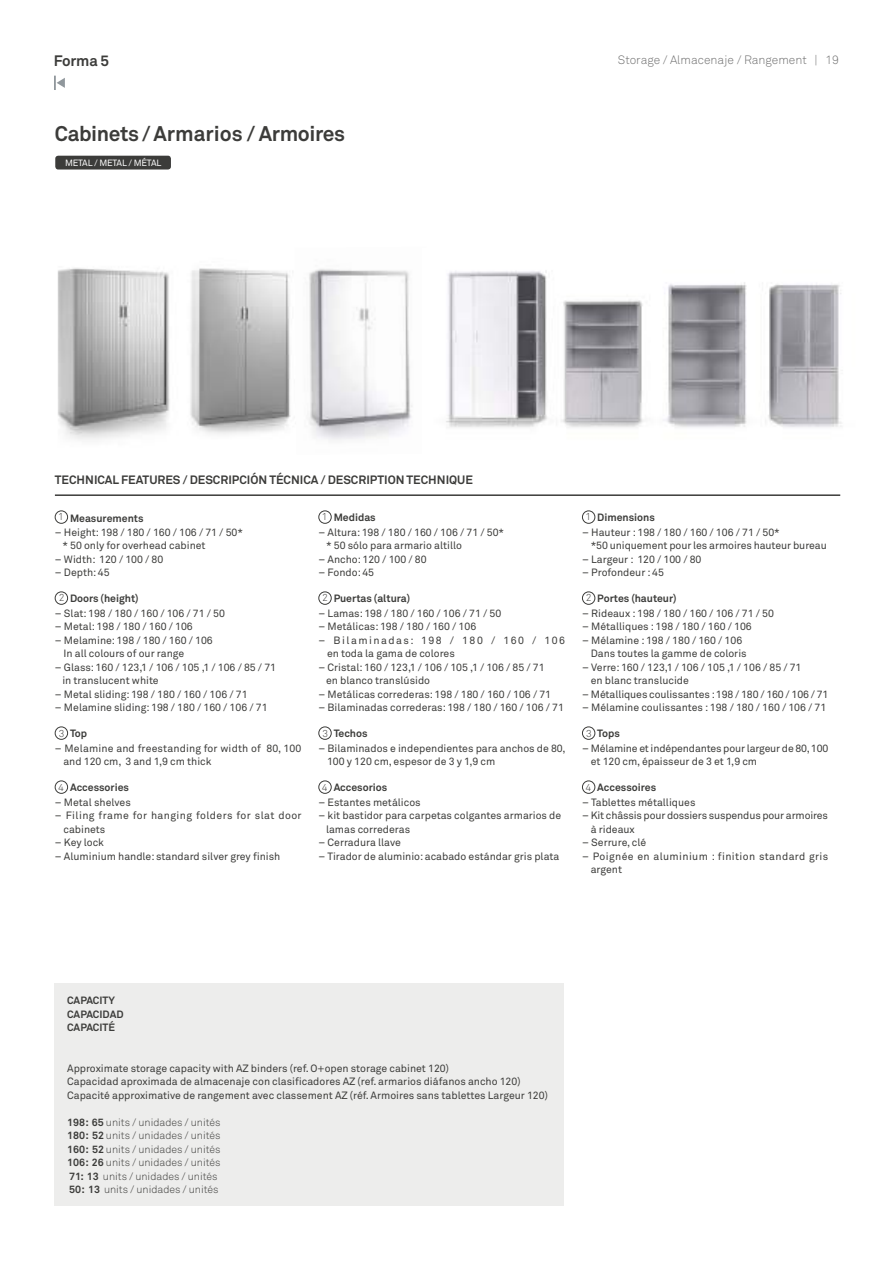
<style>
.page{position:relative;width:893px;height:1263px;background:#fff}
.page>*{position:absolute;margin:0;border:0;box-sizing:border-box;transform-origin:0 0}
.t1{font:700 21px "Akkurat";letter-spacing:-.02em;color:#3c3c3a}
.t2{font:700 15px "Akkurat";letter-spacing:-.02em;color:#3c3c3a}
.t3{font:700 12px "Akkurat";color:#3c3c3a}
.t4{font:300 12px "Akkurat";color:#6e6e6e}
.t5{font:10.5px/13.5px "Akkurat";color:#3c3c3a}
.t6{font:300 10.5px/13.5px "Akkurat";color:#3c3c3a}
.t7{font:700 10.5px/13.5px "Akkurat";color:#3c3c3a}
.t8{font:10.5px/13.5px "Akkurat";letter-spacing:.14em;color:#3c3c3a}
.t9{font:10.5px/13.5px "Akkurat";letter-spacing:.04em;color:#3c3c3a}
.t10{font:10.5px/13.5px "Akkurat";letter-spacing:.035em;color:#3c3c3a}
.t11{font:9px "Akkurat";letter-spacing:-.02em;color:#fff}
.s1{font-weight:300;font-size:10.05px}
.s2{font-weight:700}
</style>
<div class="page">
<div style="left:54px;top:983px;width:510px;height:223px;background:#ededec"></div>
<hr style="left:55px;top:494px;width:785px;height:2px;background:#3c3c3a">
<div style="left:319px;top:511px;width:12px;height:12px;border:1px solid #3c3c3a;border-radius:50%"></div>
<div style="left:319px;top:592px;width:12px;height:12px;border:1px solid #3c3c3a;border-radius:50%"></div>
<div style="left:319px;top:727px;width:12px;height:12px;border:1px solid #3c3c3a;border-radius:50%"></div>
<div style="left:319px;top:781px;width:12px;height:12px;border:1px solid #3c3c3a;border-radius:50%"></div>
<div style="left:582px;top:511px;width:13px;height:12px;border:1px solid #3c3c3a;border-radius:50%"></div>
<div style="left:582px;top:592px;width:13px;height:12px;border:1px solid #3c3c3a;border-radius:50%"></div>
<div style="left:582px;top:727px;width:13px;height:12px;border:1px solid #3c3c3a;border-radius:50%"></div>
<div style="left:582px;top:781px;width:13px;height:12px;border:1px solid #3c3c3a;border-radius:50%"></div>
<div style="left:55px;top:511px;width:13px;height:12px;border:1px solid #3c3c3a;border-radius:50%"></div>
<div style="left:55px;top:592px;width:13px;height:12px;border:1px solid #3c3c3a;border-radius:50%"></div>
<div style="left:55px;top:727px;width:13px;height:12px;border:1px solid #3c3c3a;border-radius:50%"></div>
<div style="left:55px;top:781px;width:13px;height:12px;border:1px solid #3c3c3a;border-radius:50%"></div>
<img style="left:190px;top:268px;width:101px;height:167px">
<img style="left:57px;top:268px;width:113px;height:172px">
<img style="left:309px;top:269px;width:103px;height:171px">
<img style="left:446px;top:271px;width:396px;height:157px">
<div style="left:55px;top:156px;width:116px;height:13px;background:#3c3c3a;border-radius:3px"></div>
<svg style="left:54px;top:76px;width:11px;height:14px"></svg>
<h2 class="t2" style="left:54px;top:51px;width:57px">Forma 5</h2>
<h1 class="t1" style="left:55px;top:120px;width:292px">Cabinets / Armarios / Armoires</h1>
<p class="t11" style="left:65px;top:157px;width:98px">METAL / METAL / MÉTAL</p>
<p class="t4" style="left:618px;top:52px;width:223px">Storage / Almacenaje / Rangement | 19</p>
<p class="t3" style="left:55px;top:472px;width:420px">TECHNICAL FEATURES / DESCRIPCIÓN TÉCNICA / DESCRIPTION TECHNIQUE</p>
<p class="t7" style="left:58px;top:511px;width:87px"><sup>1</sup> Measurements</p>
<p class="t5" style="left:62px;top:525px;width:182px;text-indent:-7px">– Height: 198 / 180 / 160 / 106 / 71 / 50* * 50 only for overhead cabinet</p>
<p class="t5" style="left:55px;top:552px;width:110px">– Width: 120 / 100 / 80</p>
<p class="t5" style="left:55px;top:565px;width:56px">– Depth: 45</p>
<p class="t7" style="left:59px;top:591px;width:82px"><span class="s1">2</span> Doors (height)</p>
<p class="t5" style="left:55px;top:606px;width:172px">– Slat: 198 / 180 / 160 / 106 / 71 / 50</p>
<p class="t5" style="left:55px;top:619px;width:139px">– Metal: 198 / 180 / 160 / 106</p>
<p class="t5" style="left:63px;top:633px;width:151px;text-indent:-9px">– Melamine: 198 / 180 / 160 / 106<br>In all colours of our range</p>
<p class="t5" style="left:62px;top:660px;width:215px;text-indent:-7px">– Glass: 160 / 123,1 / 106 / 105 ,1 / 106 / 85 / 71 in translucent white</p>
<p class="t5" style="left:55px;top:687px;width:194px">– Metal sliding: 198 / 180 / 160 / 106 / 71</p>
<p class="t5" style="left:55px;top:700px;width:214px">– Melamine sliding: 198 / 180 / 160 / 106 / 71</p>
<p class="t7" style="left:59px;top:726px;width:30px"><span class="s1">3</span> Top</p>
<p class="t5" style="left:63px;top:741px;width:240px;text-indent:-9px">– Melamine and freestanding for width of 80, 100 and 120 cm, 3 and 1,9 cm thick</p>
<p class="t7" style="left:58px;top:780px;width:72px"><span class="s1">4</span> Accessories</p>
<p class="t5" style="left:55px;top:795px;width:77px">– Metal shelves</p>
<p class="t9" style="left:63px;top:808px;width:240px;text-indent:-9px">– Filing frame for hanging folders for slat door cabinets</p>
<p class="t5" style="left:55px;top:835px;width:51px">– Key lock</p>
<p class="t5" style="left:55px;top:849px;width:227px">– Aluminium handle: standard silver grey finish</p>
<p class="t7" style="left:322px;top:510px;width:55px"><span class="s1">1</span> Medidas</p>
<p class="t5" style="left:326px;top:525px;width:180px;text-indent:-7px">– Altura: 198 / 180 / 160 / 106 / 71 / 50* * 50 sólo para armario altillo</p>
<p class="t5" style="left:319px;top:552px;width:110px">– Ancho: 120 / 100 / 80</p>
<p class="t5" style="left:319px;top:565px;width:57px">– Fondo: 45</p>
<p class="t7" style="left:322px;top:591px;width:89px"><span class="s1">2</span> Puertas (altura)</p>
<p class="t5" style="left:319px;top:606px;width:184px">– Lamas: 198 / 180 / 160 / 106 / 71 / 50</p>
<p class="t5" style="left:319px;top:619px;width:159px">– Metálicas: 198 / 180 / 160 / 106</p>
<p class="t8" style="left:327px;top:633px;width:240px;text-indent:-9px">– Bilaminadas: 198 / 180 / 160 / 106 en toda la gama de colores</p>
<p class="t5" style="left:326px;top:660px;width:220px;text-indent:-7px">– Cristal: 160 / 123,1 / 106 / 105 ,1 / 106 / 85 / 71 en blanco translúsido</p>
<p class="t5" style="left:319px;top:687px;width:234px">– Metálicas correderas: 198 / 180 / 160 / 106 / 71</p>
<p class="t5" style="left:319px;top:700px;width:247px">– Bilaminadas correderas: 198 / 180 / 160 / 106 / 71</p>
<p class="t7" style="left:323px;top:726px;width:47px"><span class="s1">3</span> Techos</p>
<p class="t5" style="left:327px;top:741px;width:240px;text-indent:-9px">– Bilaminados e independientes para anchos de 80,<br>100 y 120 cm, espesor de 3 y 1,9 cm</p>
<p class="t7" style="left:322px;top:780px;width:67px"><span class="s1">4</span> Accesorios</p>
<p class="t5" style="left:319px;top:795px;width:104px">– Estantes metálicos</p>
<p class="t5" style="left:326px;top:808px;width:237px;text-indent:-7px">– kit bastidor para carpetas colgantes armarios de lamas correderas</p>
<p class="t5" style="left:319px;top:835px;width:84px">– Cerradura llave</p>
<p class="t5" style="left:319px;top:849px;width:242px">– Tirador de aluminio: acabado estándar gris plata</p>
<p class="t7" style="left:586px;top:510px;width:71px"><span class="s1">1</span> Dimensions</p>
<p class="t5" style="left:591px;top:525px;width:238px;text-indent:-9px">– Hauteur : 198 / 180 / 160 / 106 / 71 / 50*<br>*50 uniquement pour les armoires hauteur bureau</p>
<p class="t5" style="left:582px;top:552px;width:121px">– Largeur : 120 / 100 / 80</p>
<p class="t5" style="left:582px;top:565px;width:83px">– Profondeur : 45</p>
<p class="t7" style="left:586px;top:591px;width:92px"><span class="s1">2</span> Portes (hauteur)</p>
<p class="t5" style="left:582px;top:606px;width:193px">– Rideaux : 198 / 180 / 160 / 106 / 71 / 50</p>
<p class="t5" style="left:582px;top:619px;width:171px">– Métalliques : 198 / 180 / 160 / 106</p>
<p class="t5" style="left:591px;top:633px;width:157px;text-indent:-9px">– Mélamine : 198 / 180 / 160 / 106<br>Dans toutes la gamme de coloris</p>
<p class="t5" style="left:591px;top:660px;width:212px;text-indent:-9px">– Verre: 160 / 123,1 / 106 / 105 ,1 / 106 / 85 / 71 en blanc translucide</p>
<p class="t5" style="left:582px;top:687px;width:248px">– Métalliques coulissantes : 198 / 180 / 160 / 106 / 71</p>
<p class="t5" style="left:582px;top:700px;width:246px">– Mélamine coulissantes : 198 / 180 / 160 / 106 / 71</p>
<p class="t7" style="left:586px;top:726px;width:35px"><span class="s1">3</span> Tops</p>
<p class="t5" style="left:591px;top:741px;width:239px;text-indent:-9px">– Mélamine et indépendantes pour largeur de 80, 100 et 120 cm, épaisseur de 3 et 1,9 cm</p>
<p class="t7" style="left:586px;top:780px;width:72px"><span class="s1">4</span> Accessoires</p>
<p class="t5" style="left:582px;top:795px;width:115px">– Tablettes métalliques</p>
<p class="t5" style="left:591px;top:808px;width:239px;text-indent:-9px">– Kit châssis pour dossiers suspendus pour armoires à rideaux</p>
<p class="t5" style="left:582px;top:835px;width:66px">– Serrure, clé</p>
<p class="t10" style="left:591px;top:849px;width:239px;text-indent:-9px">– Poignée en aluminium : finition standard gris argent</p>
<p class="t7" style="left:67px;top:994px;width:58px">CAPACITY<br>CAPACIDAD<br>CAPACITÉ</p>
<p class="t5" style="left:67px;top:1061px;width:482px">Approximate storage capacity with AZ binders (ref. O+open storage cabinet 120)<br>Capacidad aproximada de almacenaje con clasificadores AZ (ref. armarios diáfanos ancho 120)<br>Capacité approximative de rangement avec classement AZ (réf. Armoires sans tablettes Largeur 120)</p>
<p class="t6" style="left:67px;top:1115px;width:155px"><span class="s2">198: 65</span> units / unidades / unités<br><span class="s2">180: 52</span> units / unidades / unités<br><span class="s2">160: 52</span> units / unidades / unités<br><span class="s2">106: 26</span> units / unidades / unités<br><span class="s2">71: 13</span> units / unidades / unités<br><span class="s2">50: 13</span> units / unidades / unités</p>
</div>
